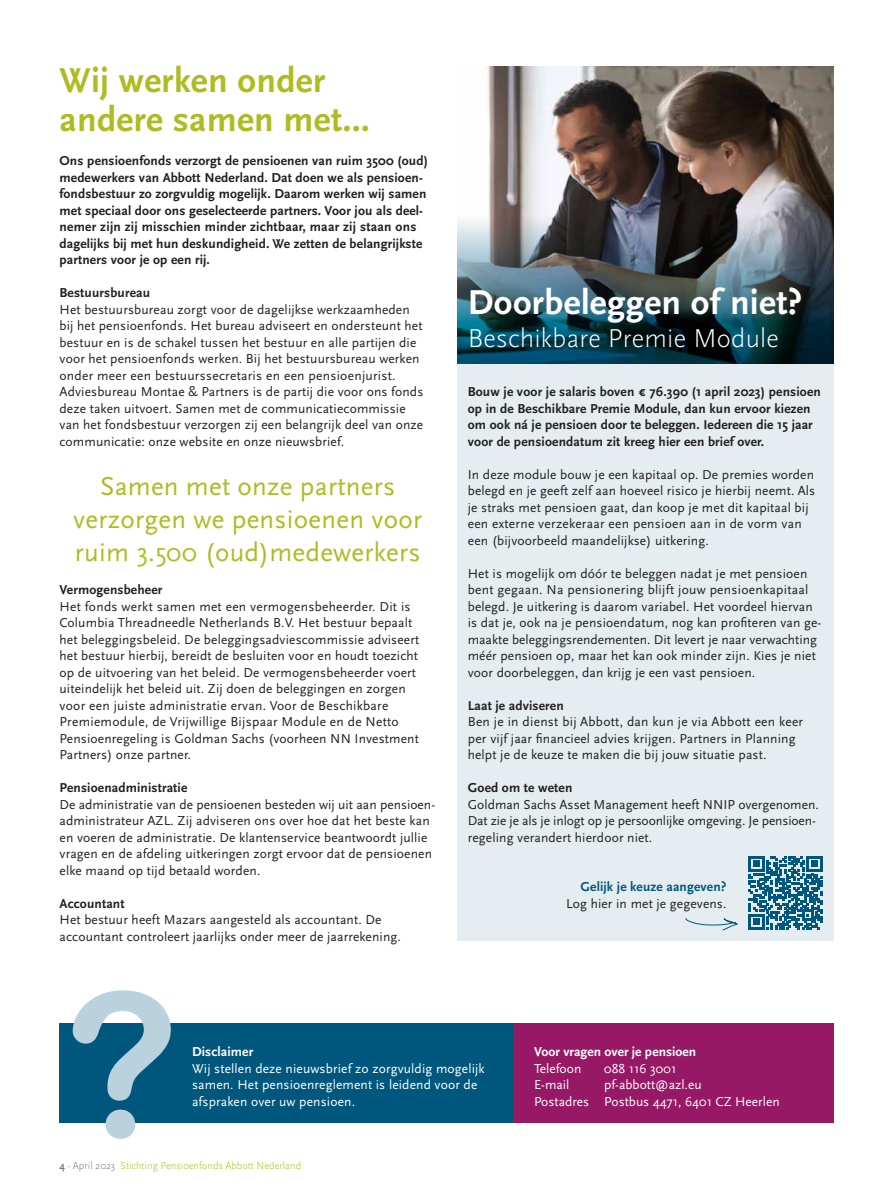
<style>
.page{position:relative;width:893px;height:1191px;background:#fff}
.page>*{position:absolute;margin:0;border:0;box-sizing:border-box;transform-origin:0 0}
.t1{font:700 36px/39px "Scala Sans Pro";letter-spacing:.01em;color:#aebc21}
.t2{font:700 36px "Scala Sans Pro";letter-spacing:.01em;color:#fff}
.t3{font:27px/33px "Scala Sans Pro";letter-spacing:.01em;color:#aebc21;text-align:center}
.t4{font:300 27px "Scala Sans Pro";letter-spacing:.01em;color:#fff}
.t5{font:13.5px/16.5px "Scala Sans Pro";letter-spacing:.01em;color:#231f20}
.t6{font:700 13.5px/16.5px "Scala Sans Pro";letter-spacing:.01em;color:#231f20}
.t7{font:13.5px/16.5px "Scala Sans Pro";letter-spacing:.01em;color:#fff}
.t8{font:700 13.5px "Scala Sans Pro";color:#fff}
.t9{font:700 13.5px "Scala Sans Pro";letter-spacing:.01em;color:#00577d}
.t10{font:300 10.5px "Scala Sans Pro";color:#aebc21}
.s1{font-weight:700;color:#76787b}
.s2{color:#76787b}
</style>
<div class="page">
<div style="left:457px;top:363px;width:376px;height:577px;background:#e5edf1"></div>
<img style="left:486px;top:66px;width:347px;height:148px">
<img style="left:457px;top:214px;width:376px;height:149px">
<div style="left:513px;top:1023px;width:320px;height:99px;background:#971966"></div>
<div style="left:60px;top:1023px;width:453px;height:99px;background:#00577d"></div>
<svg style="left:73px;top:990px;width:98px;height:148px"></svg>
<svg style="left:685px;top:856px;width:137px;height:75px"></svg>
<h1 class="t1" style="left:60px;top:62px;width:312px">Wij werken onder andere samen met…</h1>
<p class="t6" style="left:60px;top:152px;width:370px">Ons pensioenfonds verzorgt de pensioenen van ruim 3500 (oud) medewerkers van Abbott Nederland. Dat doen we als pensioen&shy;fondsbestuur zo zorgvuldig mogelijk. Daarom werken wij samen met speciaal door ons geselecteerde partners. Voor jou als deel&shy;nemer zijn zij misschien minder zichtbaar, maar zij staan ons dagelijks bij met hun deskundigheid. We zetten de belangrijkste partners voor je op een rij.</p>
<p class="t6" style="left:60px;top:284px;width:92px">Bestuursbureau</p>
<p class="t5" style="left:60px;top:301px;width:365px">Het bestuursbureau zorgt voor de dagelijkse werkzaamheden bij het pensioenfonds. Het bureau adviseert en ondersteunt het bestuur en is de schakel tussen het bestuur en alle partijen die voor het pensioenfonds werken. Bij het bestuursbureau werken onder meer een bestuurssecretaris en een pensioenjurist.<br>Adviesbureau Montae &amp; Partners is de partij die voor ons fonds deze taken uitvoert. Samen met de communicatiecommissie van het fondsbestuur verzorgen zij een belangrijk deel van onze communicatie: onze website en onze nieuwsbrief.</p>
<h2 class="t3" style="left:73px;top:470px;width:350px">Samen met onze partners verzorgen we pensioenen voor ruim 3.500 (oud)medewerkers</h2>
<p class="t6" style="left:60px;top:581px;width:104px">Vermogensbeheer</p>
<p class="t5" style="left:60px;top:598px;width:361px">Het fonds werkt samen met een vermogensbeheerder. Dit is Columbia Threadneedle Netherlands B.V. Het bestuur bepaalt het beleggingsbeleid. De beleggingsadviescommissie adviseert het bestuur hierbij, bereidt de besluiten voor en houdt toezicht op de uitvoering van het beleid. De vermogensbeheerder voert uiteindelijk het beleid uit. Zij doen de beleggingen en zorgen voor een juiste administratie ervan. Voor de Beschikbare Premiemodule, de Vrijwillige Bijspaar Module en de Netto Pensioenregeling is Goldman Sachs (voorheen NN Investment Partners) onze partner.</p>
<p class="t6" style="left:60px;top:779px;width:129px">Pensioenadministratie</p>
<p class="t5" style="left:60px;top:796px;width:376px">De administratie van de pensioenen besteden wij uit aan pensioen&shy;administrateur AZL. Zij adviseren ons over hoe dat het beste kan en voeren de administratie. De klantenservice beantwoordt jullie vragen en de afdeling uitkeringen zorgt ervoor dat de pensioenen elke maand op tijd betaald worden.</p>
<p class="t6" style="left:60px;top:895px;width:67px">Accountant</p>
<p class="t5" style="left:60px;top:911px;width:343px">Het bestuur heeft Mazars aangesteld als accountant. De accountant controleert jaarlijks onder meer de jaarrekening.</p>
<h1 class="t2" style="left:468px;top:281px;width:336px">Doorbeleggen of niet?</h1>
<h2 class="t4" style="left:468px;top:322px;width:313px">Beschikbare Premie Module</h2>
<p class="t6" style="left:468px;top:383px;width:355px">Bouw je voor je salaris boven € 76.390 (1 april 2023) pensioen op in de Beschikbare Premie Module, dan kun ervoor kiezen om ook ná je pensioen door te beleggen. Iedereen die 15 jaar voor de pensioendatum zit kreeg hier een brief over.</p>
<p class="t5" style="left:468px;top:466px;width:349px">In deze module bouw je een kapitaal op. De premies worden belegd en je geeft zelf aan hoeveel risico je hierbij neemt. Als je straks met pensioen gaat, dan koop je met dit kapitaal bij een externe verzekeraar een pensioen aan in de vorm van een (bijvoorbeeld maandelijkse) uitkering.</p>
<p class="t5" style="left:468px;top:565px;width:355px">Het is mogelijk om dóór te beleggen nadat je met pensioen bent gegaan. Na pensionering blijft jouw pensioenkapitaal belegd. Je uitkering is daarom variabel. Het voordeel hiervan is dat je, ook na je pensioendatum, nog kan profiteren van ge&shy;maakte beleggingsrendementen. Dit levert je naar verwachting méér pensioen op, maar het kan ook minder zijn. Kies je niet voor doorbeleggen, dan krijg je een vast pensioen.</p>
<p class="t6" style="left:468px;top:697px;width:98px">Laat je adviseren</p>
<p class="t5" style="left:468px;top:713px;width:337px">Ben je in dienst bij Abbott, dan kun je via Abbott een keer per vijf jaar financieel advies krijgen. Partners in Planning helpt je de keuze te maken die bij jouw situatie past.</p>
<p class="t6" style="left:468px;top:779px;width:106px">Goed om te weten</p>
<p class="t5" style="left:468px;top:796px;width:352px">Goldman Sachs Asset Management heeft NNIP overgenomen.<br>Dat zie je als je inlogt op je persoonlijke omgeving. Je pensioen&shy;regeling verandert hierdoor niet.</p>
<p class="t9" style="left:580px;top:879px;width:147px">Gelijk je keuze aangeven?</p>
<p class="t5" style="left:566px;top:895px;width:162px">Log hier in met je gegevens.</p>
<p class="t8" style="left:192px;top:1044px;width:63px">Disclaimer</p>
<p class="t7" style="left:192px;top:1060px;width:294px">Wij stellen deze nieuwsbrief zo zorgvuldig mogelijk samen. Het pensioenreglement is leidend voor de afspraken over uw pensioen.</p>
<p class="t10" style="left:60px;top:1159px;width:243px"><span class="s1">4</span> <span class="s2">- April 2023</span> Stichting Pensioenfonds Abbott Nederland</p>
<p class="t8" style="left:534px;top:1044px;width:164px">Voor vragen over je pensioen</p>
<p class="t7" style="left:534px;top:1060px;width:49px">Telefoon</p>
<p class="t7" style="left:604px;top:1060px;width:74px">088 116 3001</p>
<p class="t7" style="left:534px;top:1076px;width:37px">E-mail</p>
<p class="t7" style="left:534px;top:1076px;width:247px;text-align:center">pf-abbott@azl.eu<br>Postadres Postbus 4471, 6401 CZ Heerlen</p>
</div>
